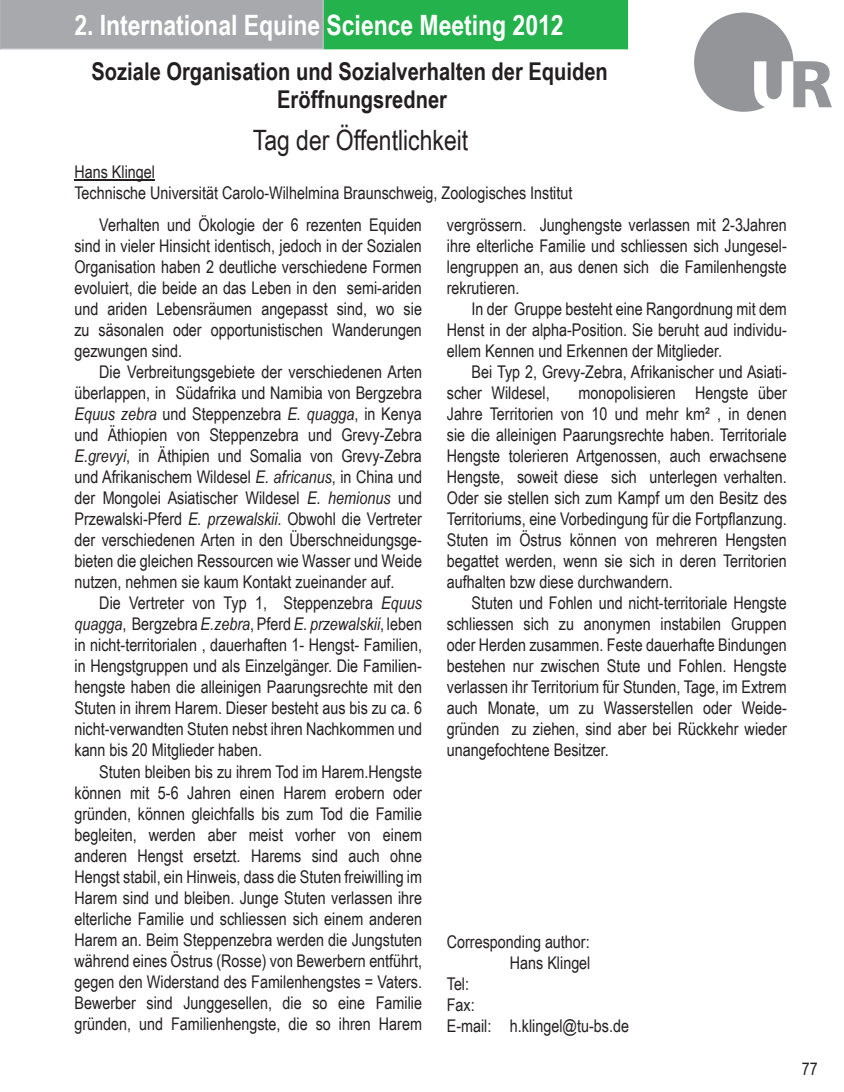
<style>
.page{position:relative;width:844px;height:1092px;background:#fff}
.page>*{position:absolute;margin:0;border:0;box-sizing:border-box;transform-origin:0 0}
.t1{font:700 28px "Arial Narrow";color:#fff}
.t2{font:28px "Arial Narrow";color:#231f20}
.t3{font:700 24.5px/28px "Arial Narrow";color:#231f20}
.t4{font:17.5px/21px "Arial Narrow";color:#231f20;text-align:justify}
.s1{font-style:italic}
</style>
<div class="page">
<svg style="left:0;top:0;width:628px;height:49px;background:#67ad7d"></svg>
<div style="left:694px;top:13px;width:99px;height:99px;background:#939598;border-radius:50%"></div>
<svg style="left:754px;top:61px;width:77px;height:47px"></svg>
<hr style="left:74px;top:179px;width:81px;height:2px;background:#231f20">
<h1 class="t1" style="left:74px;top:4px;width:490px">2. International Equine Science Meeting 2012</h1>
<h2 class="t3" style="left:277px;top:56px;width:332px;text-indent:-185px">Soziale Organisation und Sozialverhalten der Equiden<br>Eröffnungsredner</h2>
<h1 class="t2" style="left:253px;top:120px;width:217px">Tag der Öffentlichkeit</h1>
<p class="t4" style="left:74px;top:161px;width:499px">Hans Klingel<br>Technische Universität Carolo-Wilhelmina Braunschweig, Zoologisches Institut</p>
<p class="t4" style="left:74px;top:214px;width:349px;text-indent:25px">Verhalten und Ökologie der 6 rezenten Equiden sind in vieler Hinsicht identisch, jedoch in der Sozialen Organisation haben 2 deutliche verschiedene Formen evoluiert, die beide an das Leben in den semi-ariden und ariden Lebensräumen angepasst sind, wo sie zu säsonalen oder opportunistischen Wanderungen gezwungen sind.</p>
<p class="t4" style="left:74px;top:361px;width:349px;text-indent:25px">Die Verbreitungsgebiete der verschiedenen Arten überlappen, in Südafrika und Namibia von Bergzebra <span class="s1">Equus zebra</span> und Steppenzebra <span class="s1">E. quagga</span>, in Kenya und Äthiopien von Steppenzebra und Grevy-Zebra <span class="s1">E.grevyi</span>, in Äthipien und Somalia von Grevy-Zebra und Afrikanischem Wildesel <span class="s1">E. africanus</span>, in China und der Mongolei Asiatischer Wildesel <span class="s1">E. hemionus</span> und Przewalski-Pferd <span class="s1">E. przewalskii</span>. Obwohl die Vertreter der verschiedenen Arten in den Überschneidungsge&shy;bieten die gleichen Ressourcen wie Wasser und Weide nutzen, nehmen sie kaum Kontakt zueinander auf.</p>
<p class="t4" style="left:74px;top:592px;width:349px;text-indent:25px">Die Vertreter von Typ 1, Steppenzebra <span class="s1">Equus quagga</span>, Bergzebra <span class="s1">E.zebra</span>, Pferd <span class="s1">E. przewalskii</span>, leben in nicht-territorialen , dauerhaften 1- Hengst- Familien, in Hengstgruppen und als Einzelgänger. Die Familien&shy;hengste haben die alleinigen Paarungsrechte mit den Stuten in ihrem Harem. Dieser besteht aus bis zu ca. 6 nicht-verwandten Stuten nebst ihren Nachkommen und kann bis 20 Mitglieder haben.</p>
<p class="t4" style="left:74px;top:760px;width:349px;text-indent:25px">Stuten bleiben bis zu ihrem Tod im Harem.Hengste können mit 5-6 Jahren einen Harem erobern oder gründen, können gleichfalls bis zum Tod die Familie begleiten, werden aber meist vorher von einem anderen Hengst ersetzt. Harems sind auch ohne Hengst stabil, ein Hinweis, dass die Stuten freiwilling im Harem sind und bleiben. Junge Stuten verlassen ihre elterliche Familie und schliessen sich einem anderen Harem an. Beim Steppenzebra werden die Jungstuten während eines Östrus (Rosse) von Bewerbern entführt, gegen den Widerstand des Familenhengstes = Vaters.<br>Bewerber sind Junggesellen, die so eine Familie gründen, und Familienhengste, die so ihren Harem</p>
<p class="t4" style="left:446px;top:214px;width:341px">vergrössern. Junghengste verlassen mit 2-3Jahren ihre elterliche Familie und schliessen sich Jungesel&shy;lengruppen an, aus denen sich die Familenhengste rekrutieren.</p>
<p class="t4" style="left:446px;top:298px;width:341px;text-indent:25px">In der Gruppe besteht eine Rangordnung mit dem Henst in der alpha-Position. Sie beruht aud individu&shy;ellem Kennen und Erkennen der Mitglieder.</p>
<p class="t4" style="left:446px;top:361px;width:341px;text-indent:25px">Bei Typ 2, Grevy-Zebra, Afrikanischer und Asiati&shy;scher Wildesel,</p>
<p class="t4" style="left:446px;top:382px;width:341px;text-indent:132px">monopolisieren Hengste über Jahre Territorien von 10 und mehr km² , in denen sie die alleinigen Paarungsrechte haben. Territoriale Hengste tolerieren Artgenossen, auch erwachsene Hengste, soweit diese sich unterlegen verhalten.<br>Oder sie stellen sich zum Kampf um den Besitz des Territoriums, eine Vorbedingung für die Fortpflanzung.<br>Stuten im Östrus können von mehreren Hengsten begattet werden, wenn sie sich in deren Territorien aufhalten bzw diese durchwandern.</p>
<p class="t4" style="left:446px;top:592px;width:341px;text-indent:25px">Stuten und Fohlen und nicht-territoriale Hengste schliessen sich zu anonymen instabilen Gruppen oder Herden zusammen. Feste dauerhafte Bindungen bestehen nur zwischen Stute und Fohlen. Hengste verlassen ihr Territorium für Stunden, Tage, im Extrem auch Monate, um zu Wasserstellen oder Weide&shy;gründen zu ziehen, sind aber bei Rückkehr wieder unangefochtene Besitzer.</p>
<p class="t4" style="left:446px;top:930px;width:144px">Corresponding author:</p>
<p class="t4" style="left:509px;top:951px;width:82px">Hans Klingel</p>
<p class="t4" style="left:446px;top:972px;width:24px">Tel:</p>
<p class="t4" style="left:446px;top:993px;width:29px">Fax:</p>
<p class="t4" style="left:446px;top:1014px;width:184px">E-mail: h.klingel@tu-bs.de</p>
<p class="t4" style="left:801px;top:1057px;width:17px">77</p>
</div>
